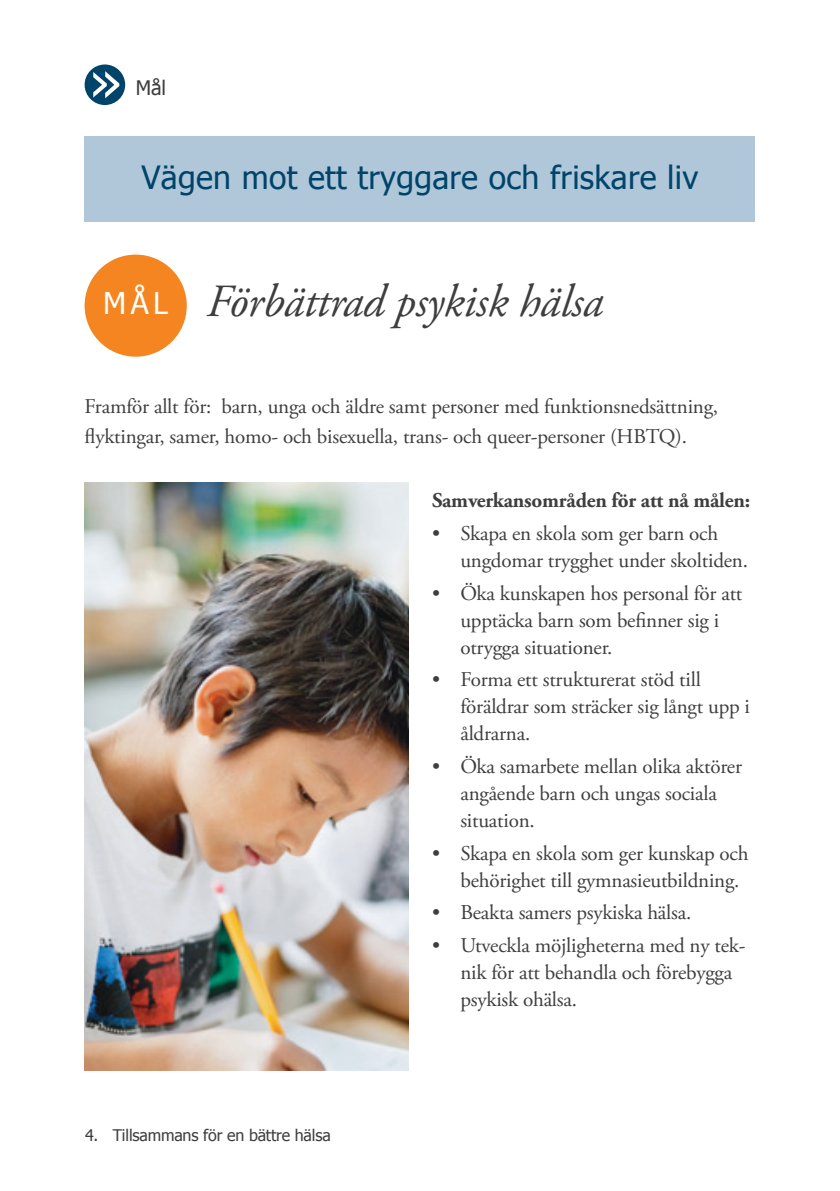
<style>
.page{position:relative;width:840px;height:1191px;background:#fff}
.page>*{position:absolute;margin:0;border:0;box-sizing:border-box;transform-origin:0 0}
.t1{font:italic 46px "Adobe Garamond Pro";letter-spacing:-.01em;color:#3e3e3f}
.t2{font:32px "Tahoma";letter-spacing:.01em;color:#00446a}
.t3{font:21px/27px "Adobe Garamond Pro";letter-spacing:-.01em;color:#3e3e3f}
.t4{font:700 21px "Adobe Garamond Pro";letter-spacing:-.01em;color:#3e3e3f}
.t5{font:20px "Tahoma";color:#3e3e3f}
.t6{font:16px "Tahoma";letter-spacing:-.01em;color:#3e3e3f}
.s1{font-family:"Tahoma";font-style:normal;font-size:30px;color:#fff}
</style>
<div class="page">
<div style="left:85px;top:64px;width:40px;height:41px;background:#00446a;border-radius:50%"></div>
<svg style="left:93px;top:71px;width:26px;height:27px"></svg>
<div style="left:85px;top:255px;width:102px;height:102px;background:#f58520;border-radius:50%"></div>
<div style="left:85px;top:136px;width:669px;height:85px;background:#b0c7d9"></div>
<img style="left:85px;top:482px;width:323px;height:589px">
<p class="t5" style="left:136px;top:74px;width:32px">Mål</p>
<h2 class="t2" style="left:141px;top:155px;width:558px">vägen mot ett tryggare och friskare liv</h2>
<h1 class="t1" style="left:103px;top:274px;width:501px"><span class="s1">M Å l</span> Förbättrad psykisk hälsa</h1>
<p class="t3" style="left:85px;top:392px;width:634px;line-height:30px">Framför allt för: barn, unga och äldre samt personer med funktionsnedsättning, flyktingar, samer, homo- och bisexuella, trans- och queer-personer (HBTQ).</p>
<p class="t6" style="left:85px;top:1124px;width:247px">4. Tillsammans för en bättre hälsa</p>
<p class="t4" style="left:432px;top:488px;width:319px">Samverkansområden för att nå målen:</p>
<p class="t3" style="left:460px;top:520px;width:289px;text-indent:-28px">• Skapa en skola som ger barn och ungdomar trygghet under skoltiden.</p>
<p class="t3" style="left:460px;top:580px;width:283px;text-indent:-28px">• Öka kunskapen hos personal för att upptäcka barn som befinner sig i otrygga situationer.</p>
<p class="t3" style="left:460px;top:667px;width:291px;text-indent:-28px">• Forma ett strukturerat stöd till föräldrar som sträcker sig långt upp i åldrarna.</p>
<p class="t3" style="left:460px;top:753px;width:283px;text-indent:-28px">• Öka samarbete mellan olika aktörer angående barn och ungas sociala situation.</p>
<p class="t3" style="left:460px;top:840px;width:289px;text-indent:-28px">• Skapa en skola som ger kunskap och behörighet till gymnasieutbildning.</p>
<p class="t3" style="left:432px;top:900px;width:261px">• Beakta samers psykiska hälsa.</p>
<p class="t3" style="left:460px;top:932px;width:286px;text-indent:-28px">• Utveckla möjligheterna med ny tek&shy;nik för att behandla och förebygga psykisk ohälsa.</p>
</div>
